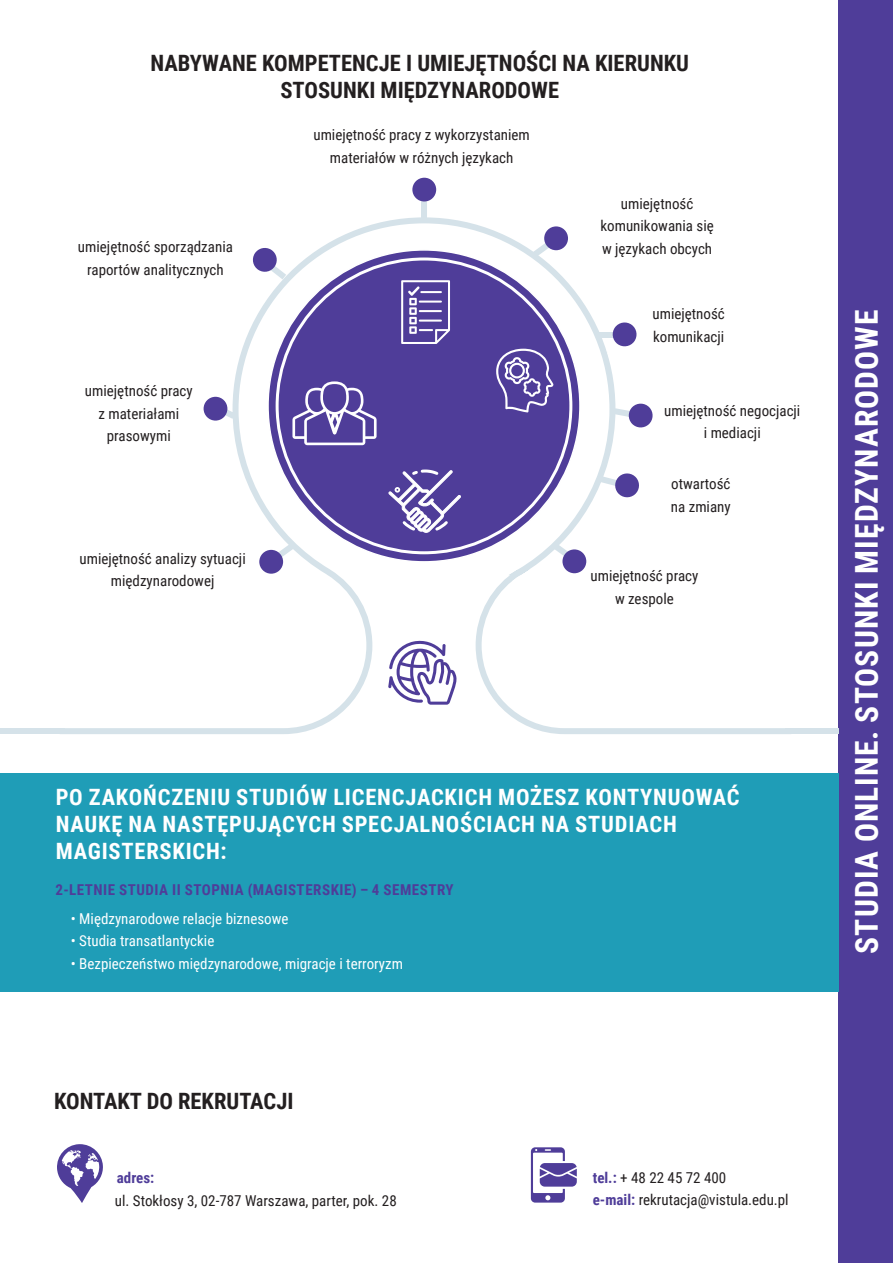
<style>
.page{position:relative;width:893px;height:1263px;background:#fff}
.page>*{position:absolute;margin:0;border:0;box-sizing:border-box;transform-origin:0 0}
.t1{font:700 31.5px "Roboto Condensed";letter-spacing:.035em;color:#fff}
.t2{font:700 22.5px/27px "Roboto Condensed";letter-spacing:.035em;color:#fff}
.t3{font:700 22.5px/27px "Roboto Condensed";color:#231f20;text-align:center}
.t4{font:15px/22.5px "Roboto Condensed";color:#231f20;text-align:center}
.t5{font:15px "Roboto Condensed";color:#fff}
.t6{font:700 15px "Roboto Condensed";letter-spacing:.035em;color:#4f3d99}
.s1{font-weight:700;color:#4f3d99}
</style>
<div class="page">
<div style="left:839px;top:0;width:54px;height:1263px;background:#4f3d99"></div>
<svg style="left:531px;top:1147px;width:46px;height:55px"></svg>
<svg style="left:57px;top:1144px;width:46px;height:59px"></svg>
<div style="left:0;top:773px;width:839px;height:219px;background:#1f9db7"></div>
<div style="left:0;top:728px;width:64px;height:6px;background:#d5e2e9"></div>
<div style="left:785px;top:728px;width:54px;height:6px;background:#d5e2e9"></div>
<svg style="left:64px;top:195px;width:721px;height:539px"></svg>
<div style="left:268px;top:250px;width:312px;height:312px;background:#4f3d99;border-radius:50%"></div>
<svg style="left:292px;top:381px;width:85px;height:64px"></svg>
<svg style="left:496px;top:349px;width:57px;height:63px"></svg>
<svg style="left:509px;top:576px;width:41px;height:28px"></svg>
<svg style="left:401px;top:280px;width:49px;height:64px"></svg>
<div style="left:204px;top:397px;width:23px;height:24px;background:#4f3d99;border-radius:50%"></div>
<div style="left:412px;top:178px;width:24px;height:23px;background:#4f3d99;border-radius:50%"></div>
<svg style="left:273px;top:543px;width:21px;height:18px"></svg>
<svg style="left:553px;top:543px;width:20px;height:17px"></svg>
<div style="left:259px;top:550px;width:24px;height:24px;background:#4f3d99;border-radius:50%"></div>
<div style="left:562px;top:549px;width:24px;height:24px;background:#4f3d99;border-radius:50%"></div>
<svg style="left:251px;top:246px;width:35px;height:33px"></svg>
<svg style="left:533px;top:239px;width:21px;height:18px"></svg>
<div style="left:544px;top:226px;width:24px;height:24px;background:#4f3d99;border-radius:50%"></div>
<svg style="left:601px;top:472px;width:39px;height:27px"></svg>
<div style="left:598px;top:332px;width:21px;height:6px;background:#d5e2e9"></div>
<svg style="left:606px;top:321px;width:32px;height:37px"></svg>
<svg style="left:388px;top:469px;width:73px;height:64px"></svg>
<svg style="left:614px;top:402px;width:40px;height:27px"></svg>
<svg style="left:388px;top:639px;width:69px;height:66px"></svg>
<p class="t3" style="left:150px;top:49px;width:540px">NABYWANE KOMPETENCJE I UMIEJĘTNOŚCI NA KIERUNKU<br>STOSUNKI MIĘDZYNARODOWE</p>
<p class="t4" style="left:78px;top:235px;width:156px">umiejętność sporządzania raportów analitycznych</p>
<p class="t4" style="left:85px;top:379px;width:109px">umiejętność pracy</p>
<p class="t4" style="left:98px;top:402px;width:82px">z materiałami</p>
<p class="t4" style="left:107px;top:424px;width:65px">prasowymi</p>
<p class="t4" style="left:80px;top:546px;width:168px">umiejętność analizy sytuacji międzynarodowej</p>
<p class="t4" style="left:313px;top:123px;width:218px">umiejętność pracy z wykorzystaniem materiałów w różnych językach</p>
<p class="t4" style="left:621px;top:192px;width:74px">umiejętność</p>
<p class="t4" style="left:600px;top:214px;width:115px;text-align:left">komunikowania się w językach obcych</p>
<p class="t4" style="left:652px;top:302px;width:74px">umiejętność</p>
<p class="t4" style="left:653px;top:324px;width:73px">komunikacji</p>
<p class="t4" style="left:664px;top:399px;width:138px">umiejętność negocjacji i mediacji</p>
<p class="t4" style="left:671px;top:472px;width:61px">otwartość</p>
<p class="t4" style="left:671px;top:495px;width:61px">na zmiany</p>
<p class="t4" style="left:590px;top:564px;width:109px">umiejętność pracy w zespole</p>
<p class="t2" style="left:56px;top:783px;width:686px">PO ZAKOŃCZENIU STUDIÓW LICENCJACKICH MOŻESZ KONTYNUOWAĆ<br>NAUKĘ NA NASTĘPUJĄCYCH SPECJALNOŚCIACH NA STUDIACH<br>MAGISTERSKICH:</p>
<p class="t6" style="left:56px;top:879px;width:400px">2-LETNIE STUDIA II STOPNIA (MAGISTERSKIE) – 4 SEMESTRY</p>
<p class="t5" style="left:71px;top:908px;width:219px">• Międzynarodowe relacje biznesowe</p>
<p class="t5" style="left:71px;top:931px;width:145px">• Studia transatlantyckie</p>
<p class="t5" style="left:71px;top:953px;width:334px">• Bezpieczeństwo międzynarodowe, migracje i terroryzm</p>
<p class="t3" style="left:54px;top:1086px;width:241px">KONTAKT DO REKRUTACJI</p>
<p class="t6" style="left:117px;top:1167px;width:39px">adres:</p>
<p class="t4" style="left:115px;top:1188px;width:283px">ul. Stokłosy 3, 02-787 Warszawa, parter, pok. 28</p>
<p class="t4" style="left:593px;top:1165px;width:135px"><span class="s1">tel.:</span> + 48 22 45 72 400</p>
<p class="t4" style="left:593px;top:1188px;width:197px"><span class="s1">e-mail:</span> rekrutacja@vistula.edu.pl</p>
<p class="t1" style="left:844px;top:954px;width:646px;rotate:-90deg">STUDIA ONLINE. STOSUNKI MIĘDZYNARODOWE</p>
</div>
